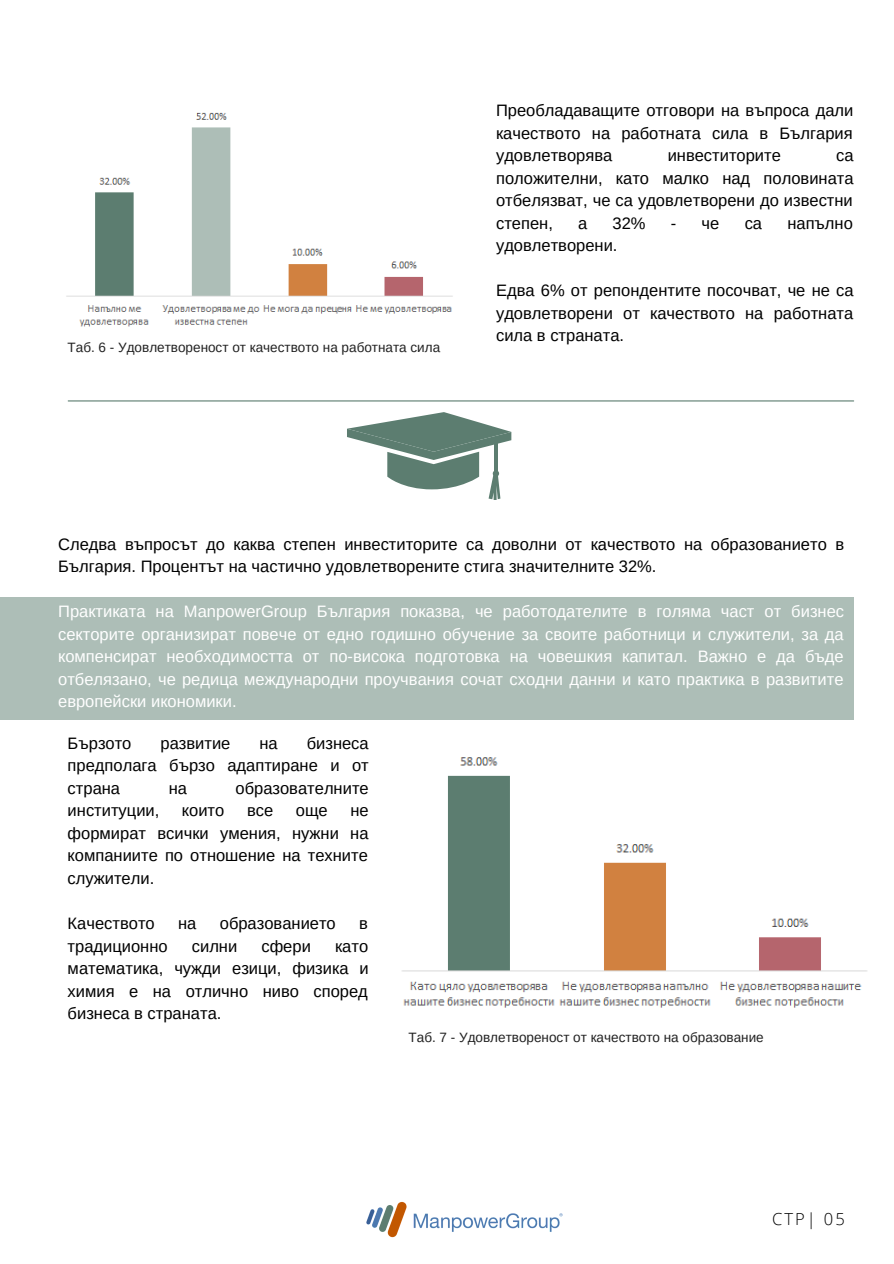
<style>
.page{position:relative;width:894px;height:1264px;background:#fff}
.page>*{position:absolute;margin:0;border:0;box-sizing:border-box;transform-origin:0 0}
.t1{font:16.5px/22.5px "Arimo";color:#000;text-align:justify}
.t2{font:16.5px/22.5px "Arimo";color:#fff;text-align:justify}
.t3{font:300 16.5px "Open Sans";color:#000}
.t4{font:13.5px "Arimo";color:#222}
</style>
<div class="page">
<img style="left:366px;top:1201px;width:197px;height:37px">
<div style="left:0;top:597px;width:853px;height:123px;background:#adbeb7"></div>
<svg style="left:347px;top:412px;width:164px;height:88px"></svg>
<div style="left:492px;top:470px;width:7px;height:6px;background:#5c7d70;border-radius:50%"></div>
<svg style="left:493px;top:437px;width:4px;height:35px"></svg>
<img style="left:66px;top:112px;width:387px;height:215px">
<hr style="left:68px;top:400px;width:785px;height:1px;background:#5c7d70">
<img style="left:402px;top:757px;width:465px;height:251px">
<p class="t4" style="left:68px;top:339px;width:374px">Taб. 6 - Удовлетвореност от качеството на работната сила</p>
<p class="t1" style="left:496px;top:99px;width:359px">Преобладаващите отговори на въпроса дали качеството на работната сила в България удовлетворява</p>
<p class="t1" style="left:496px;top:144px;width:359px;text-indent:340px">са положителни, като малко над половината отбелязват, че са удовлетворени до известни степен,</p>
<p class="t1" style="left:667px;top:144px;width:115px">инвеститорите</p>
<p class="t1" style="left:578px;top:212px;width:11px">а</p>
<p class="t1" style="left:612px;top:212px;width:35px">32%</p>
<p class="t1" style="left:670px;top:212px;width:50px">- че</p>
<p class="t1" style="left:744px;top:212px;width:19px">са</p>
<p class="t1" style="left:787px;top:212px;width:67px">напълно</p>
<p class="t1" style="left:496px;top:234px;width:123px">удовлетворени.</p>
<p class="t1" style="left:496px;top:279px;width:359px">Едва 6% от репондентите посочват, че не са удовлетворени от качеството на работната сила в страната.</p>
<p class="t1" style="left:58px;top:532px;width:787px">Следва въпросът до каква степен инвеститорите са доволни от качеството на образованието в<br>България. Процентът на частично удовлетворените стига значителните 32%.</p>
<p class="t2" style="left:58px;top:600px;width:787px">Практиката на ManpowerGroup България показва, че работодателите в голяма част от бизнес секторите организират повече от едно годишно обучение за своите работници и служители, за да компенсират необходимостта от по-висока подготовка на човешкия капитал. Важно е да бъде отбелязано, че редица международни проучвания сочат сходни данни и като практика в развитите европейски икономики.</p>
<p class="t1" style="left:68px;top:731px;width:302px;text-indent:239px">бизнеса предполага бързо адаптиране и от страна</p>
<p class="t1" style="left:68px;top:731px;width:65px">Бързото</p>
<p class="t1" style="left:160px;top:731px;width:71px">развитие</p>
<p class="t1" style="left:259px;top:731px;width:20px">на</p>
<p class="t1" style="left:169px;top:776px;width:20px">на</p>
<p class="t1" style="left:235px;top:776px;width:135px">образователните</p>
<p class="t1" style="left:68px;top:799px;width:302px;text-indent:283px">не формират всички умения, нужни на компаниите по отношение на техните служители.</p>
<p class="t1" style="left:68px;top:912px;width:89px">Качеството</p>
<p class="t1" style="left:178px;top:912px;width:20px">на</p>
<p class="t1" style="left:220px;top:912px;width:117px">образованието</p>
<p class="t1" style="left:359px;top:912px;width:10px">в</p>
<p class="t1" style="left:68px;top:934px;width:102px">традиционно</p>
<p class="t1" style="left:192px;top:934px;width:47px">силни</p>
<p class="t1" style="left:261px;top:934px;width:51px">сфери</p>
<p class="t1" style="left:68px;top:799px;width:93px">институции,</p>
<p class="t1" style="left:182px;top:799px;width:44px">които</p>
<p class="t1" style="left:247px;top:799px;width:28px">все</p>
<p class="t1" style="left:296px;top:799px;width:33px">още</p>
<p class="t1" style="left:68px;top:934px;width:302px;text-indent:267px">като математика, чужди езици, физика и химия е на отлично ниво според бизнеса в страната.</p>
<p class="t4" style="left:408px;top:1030px;width:356px">Taб. 7 - Удовлетвореност от качеството на образование</p>
<p class="t3" style="left:771px;top:1207px;width:74px">СТР| 05</p>
</div>
